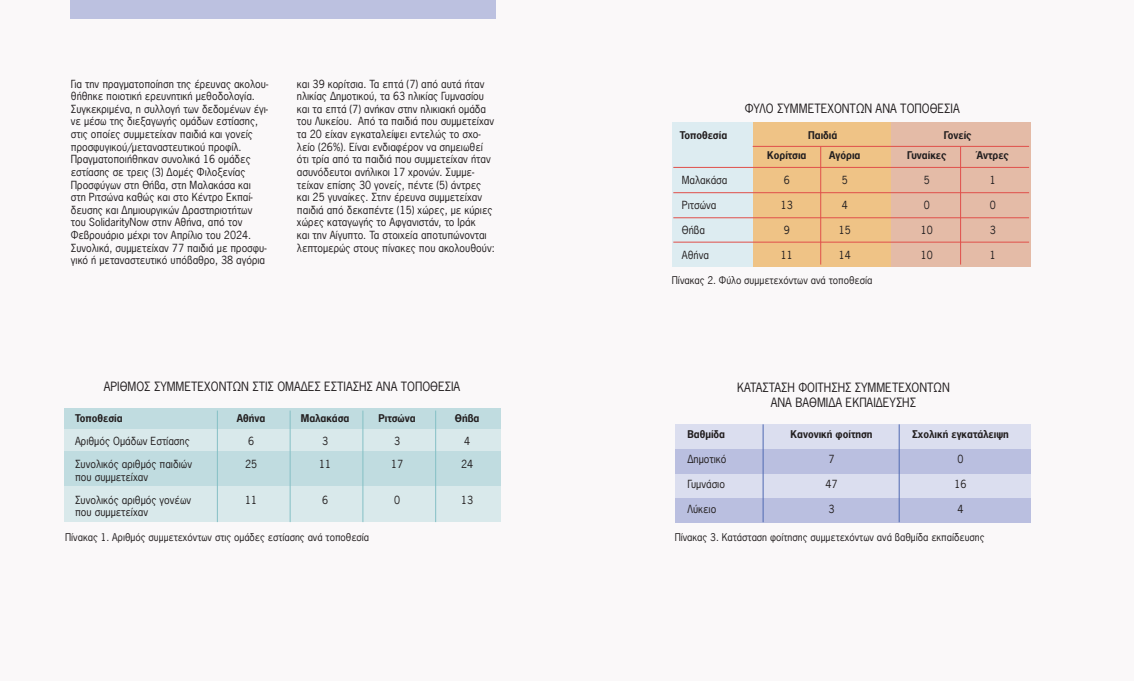
<style>
.page{position:relative;width:1134px;height:681px;background:#fff}
.page>*{position:absolute;margin:0;border:0;box-sizing:border-box;transform-origin:0 0}
.t1{font:12px/14.4px "News Gothic Greek";color:#231f20;text-align:center}
.t2{font:10.5px/12.6px "News Gothic Greek";color:#231f20}
.t3{font:10px "News Gothic Greek";color:#231f20}
.t4{font:700 10px "News Gothic Greek";color:#231f20}
</style>
<div class="page">
<div style="left:0;top:0;width:1134px;height:680px;background:#faf8f9"></div>
<div style="left:751px;top:123px;width:140px;height:143px;background:#efc386"></div>
<div style="left:891px;top:123px;width:139px;height:143px;background:#e4bba7"></div>
<div style="left:673px;top:123px;width:80px;height:143px;background:#ddecf1"></div>
<div style="left:675px;top:424px;width:355px;height:24px;background:#dbdeef"></div>
<div style="left:675px;top:473px;width:355px;height:25px;background:#dbdeef"></div>
<div style="left:675px;top:449px;width:355px;height:24px;background:#babfe0"></div>
<div style="left:675px;top:498px;width:355px;height:25px;background:#babfe0"></div>
<div style="left:64px;top:407px;width:436px;height:22px;background:#c0dce0"></div>
<div style="left:64px;top:450px;width:436px;height:36px;background:#c0dce0"></div>
<div style="left:64px;top:429px;width:436px;height:21px;background:#d9e9eb"></div>
<div style="left:64px;top:486px;width:436px;height:36px;background:#d9e9eb"></div>
<hr style="left:217px;top:410px;width:1px;height:112px;background:#85c0c5">
<hr style="left:290px;top:410px;width:1px;height:112px;background:#85c0c5">
<hr style="left:362px;top:410px;width:1px;height:112px;background:#85c0c5">
<hr style="left:435px;top:410px;width:1px;height:112px;background:#85c0c5">
<hr style="left:763px;top:424px;width:1px;height:98px;background:#4f69b2">
<hr style="left:899px;top:424px;width:1px;height:98px;background:#4f69b2">
<hr style="left:673px;top:167px;width:356px;height:1px;background:#e04f4a">
<hr style="left:753px;top:146px;width:276px;height:1px;background:#e04f4a">
<hr style="left:673px;top:192px;width:356px;height:1px;background:#e04f4a">
<hr style="left:673px;top:217px;width:356px;height:1px;background:#e04f4a">
<hr style="left:673px;top:242px;width:356px;height:1px;background:#e04f4a">
<hr style="left:820px;top:147px;width:1px;height:117px;background:#e04f4a">
<hr style="left:960px;top:147px;width:1px;height:117px;background:#e04f4a">
<div style="left:71px;top:0;width:425px;height:18px;background:#bcc1e0"></div>
<p class="t2" style="left:71px;top:77px;width:199px">Για την πραγματοποίηση της έρευνας ακολου&shy;θήθηκε ποιοτική ερευνητική μεθοδολογία.<br>Συγκεκριμένα, η συλλογή των δεδομένων έγι&shy;νε μέσω της διεξαγωγής ομάδων εστίασης, στις οποίες συμμετείχαν παιδιά και γονείς προσφυγικού/μεταναστευτικού προφίλ.<br>Πραγματοποιήθηκαν συνολικά 16 ομάδες εστίασης σε τρεις (3) Δομές Φιλοξενίας Προσφύγων στη Θήβα, στη Μαλακάσα και στη Ριτσώνα καθώς και στο Κέντρο Εκπαί&shy;δευσης και Δημιουργικών Δραστηριοτήτων του SolidarityNow στην Αθήνα, από τον Φεβρουάριο μέχρι τον Απρίλιο του 2024.<br>Συνολικά, συμμετείχαν 77 παιδιά με προσφυ&shy;γικό ή μεταναστευτικό υπόβαθρο, 38 αγόρια</p>
<p class="t2" style="left:297px;top:77px;width:199px">και 39 κορίτσια. Τα επτά (7) από αυτά ήταν ηλικίας Δημοτικού, τα 63 ηλικίας Γυμνασίου και τα επτά (7) ανήκαν στην ηλικιακή ομάδα του Λυκείου. Από τα παιδιά που συμμετείχαν τα 20 είχαν εγκαταλείψει εντελώς το σχο&shy;λείο (26%). Είναι ενδιαφέρον να σημειωθεί ότι τρία από τα παιδιά που συμμετείχαν ήταν ασυνόδευτοι ανήλικοι 17 χρονών. Συμμε&shy;τείχαν επίσης 30 γονείς, πέντε (5) άντρες και 25 γυναίκες. Στην έρευνα συμμετείχαν παιδιά από δεκαπέντε (15) χώρες, με κύριες χώρες καταγωγής το Αφγανιστάν, το Ιράκ<br>και την Αίγυπτο. Τα στοιχεία αποτυπώνονται λεπτομερώς στους πίνακες που ακολουθούν:</p>
<p class="t1" style="left:104px;top:379px;width:358px">ΑΡΙΘΜΌΣ ΣΥΜΜΕΤΕΧΌΝΤΩΝ ΣΤΙΣ ΟΜΆΔΕΣ ΕΣΤΊΑΣΗΣ ΑΝΆ ΤΟΠΟΘΕΣΊΑ</p>
<p class="t4" style="left:75px;top:412px;width:49px">Τοποθεσία</p>
<p class="t4" style="left:237px;top:412px;width:30px">Αθήνα</p>
<p class="t4" style="left:301px;top:412px;width:50px">Μαλακάσα</p>
<p class="t4" style="left:379px;top:412px;width:39px">Ριτσώνα</p>
<p class="t4" style="left:455px;top:412px;width:26px">Θήβα</p>
<p class="t2" style="left:75px;top:434px;width:116px">Αριθμός Ομάδων Εστίασης</p>
<p class="t2" style="left:248px;top:434px;width:8px">6</p>
<p class="t2" style="left:322px;top:434px;width:8px">3</p>
<p class="t2" style="left:394px;top:434px;width:8px">3</p>
<p class="t2" style="left:464px;top:434px;width:8px">4</p>
<p class="t2" style="left:75px;top:457px;width:118px">Συνολικός αριθμός παιδιών</p>
<p class="t2" style="left:245px;top:457px;width:14px">25</p>
<p class="t2" style="left:319px;top:457px;width:14px">11</p>
<p class="t2" style="left:391px;top:457px;width:14px">17</p>
<p class="t2" style="left:461px;top:457px;width:14px">24</p>
<p class="t2" style="left:75px;top:465px;width:118px;line-height:23px">που συμμετείχαν<br>Συνολικός αριθμός γονέων</p>
<p class="t2" style="left:245px;top:493px;width:14px">11</p>
<p class="t2" style="left:322px;top:493px;width:8px">6</p>
<p class="t2" style="left:394px;top:493px;width:8px">0</p>
<p class="t2" style="left:461px;top:493px;width:14px">13</p>
<p class="t2" style="left:75px;top:506px;width:74px">που συμμετείχαν</p>
<p class="t3" style="left:65px;top:531px;width:306px">Πίνακας 1. Αριθμός συμμετεχόντων στις ομάδες εστίασης ανά τοποθεσία</p>
<p class="t1" style="left:745px;top:101px;width:217px">ΦΎΛΟ ΣΥΜΜΕΤΕΧΌΝΤΩΝ ΑΝΆ ΤΟΠΟΘΕΣΊΑ</p>
<p class="t4" style="left:680px;top:129px;width:49px">Τοποθεσία</p>
<p class="t4" style="left:808px;top:129px;width:31px">Παιδιά</p>
<p class="t4" style="left:944px;top:129px;width:29px">Γονείς</p>
<p class="t4" style="left:767px;top:149px;width:41px">Κορίτσια</p>
<p class="t4" style="left:829px;top:149px;width:33px">Αγόρια</p>
<p class="t4" style="left:907px;top:149px;width:41px">Γυναίκες</p>
<p class="t4" style="left:977px;top:149px;width:33px">Άντρες</p>
<p class="t2" style="left:682px;top:174px;width:47px">Μαλακάσα</p>
<p class="t2" style="left:784px;top:174px;width:8px">6</p>
<p class="t2" style="left:842px;top:174px;width:8px">5</p>
<p class="t2" style="left:924px;top:174px;width:8px">5</p>
<p class="t2" style="left:990px;top:174px;width:8px">1</p>
<p class="t2" style="left:682px;top:199px;width:36px">Ριτσώνα</p>
<p class="t2" style="left:781px;top:199px;width:14px">13</p>
<p class="t2" style="left:842px;top:199px;width:8px">4</p>
<p class="t2" style="left:924px;top:199px;width:8px">0</p>
<p class="t2" style="left:990px;top:199px;width:8px">0</p>
<p class="t2" style="left:682px;top:224px;width:25px">Θήβα</p>
<p class="t2" style="left:784px;top:224px;width:8px">9</p>
<p class="t2" style="left:839px;top:224px;width:14px">15</p>
<p class="t2" style="left:921px;top:224px;width:14px">10</p>
<p class="t2" style="left:990px;top:224px;width:8px">3</p>
<p class="t2" style="left:682px;top:249px;width:29px">Αθήνα</p>
<p class="t2" style="left:781px;top:249px;width:14px">11</p>
<p class="t2" style="left:839px;top:249px;width:14px">14</p>
<p class="t2" style="left:921px;top:249px;width:14px">10</p>
<p class="t2" style="left:990px;top:249px;width:8px">1</p>
<p class="t3" style="left:672px;top:274px;width:202px">Πίνακας 2. Φύλο συμμετεχόντων ανά τοποθεσία</p>
<p class="t1" style="left:737px;top:380px;width:214px">ΚΑΤΆΣΤΑΣΗ ΦΟΊΤΗΣΗΣ ΣΥΜΜΕΤΕΧΌΝΤΩΝ<br>ΑΝΆ ΒΑΘΜΊΔΑ ΕΚΠΑΊΔΕΥΣΗΣ</p>
<p class="t4" style="left:687px;top:428px;width:39px">Βαθμίδα</p>
<p class="t4" style="left:790px;top:428px;width:83px">Κανονική φοίτηση</p>
<p class="t4" style="left:912px;top:428px;width:98px">Σχολική εγκατάλειψη</p>
<p class="t2" style="left:687px;top:452px;width:41px">Δημοτικό</p>
<p class="t2" style="left:828px;top:452px;width:8px">7</p>
<p class="t2" style="left:957px;top:452px;width:8px">0</p>
<p class="t2" style="left:687px;top:477px;width:39px">Γυμνάσιο</p>
<p class="t2" style="left:825px;top:477px;width:14px">47</p>
<p class="t2" style="left:954px;top:477px;width:14px">16</p>
<p class="t2" style="left:687px;top:502px;width:30px">Λύκειο</p>
<p class="t2" style="left:828px;top:502px;width:8px">3</p>
<p class="t2" style="left:957px;top:502px;width:8px">4</p>
<p class="t3" style="left:675px;top:531px;width:311px">Πίνακας 3. Κατάσταση φοίτησης συμμετεχόντων ανά βαθμίδα εκπαίδευσης</p>
</div>
